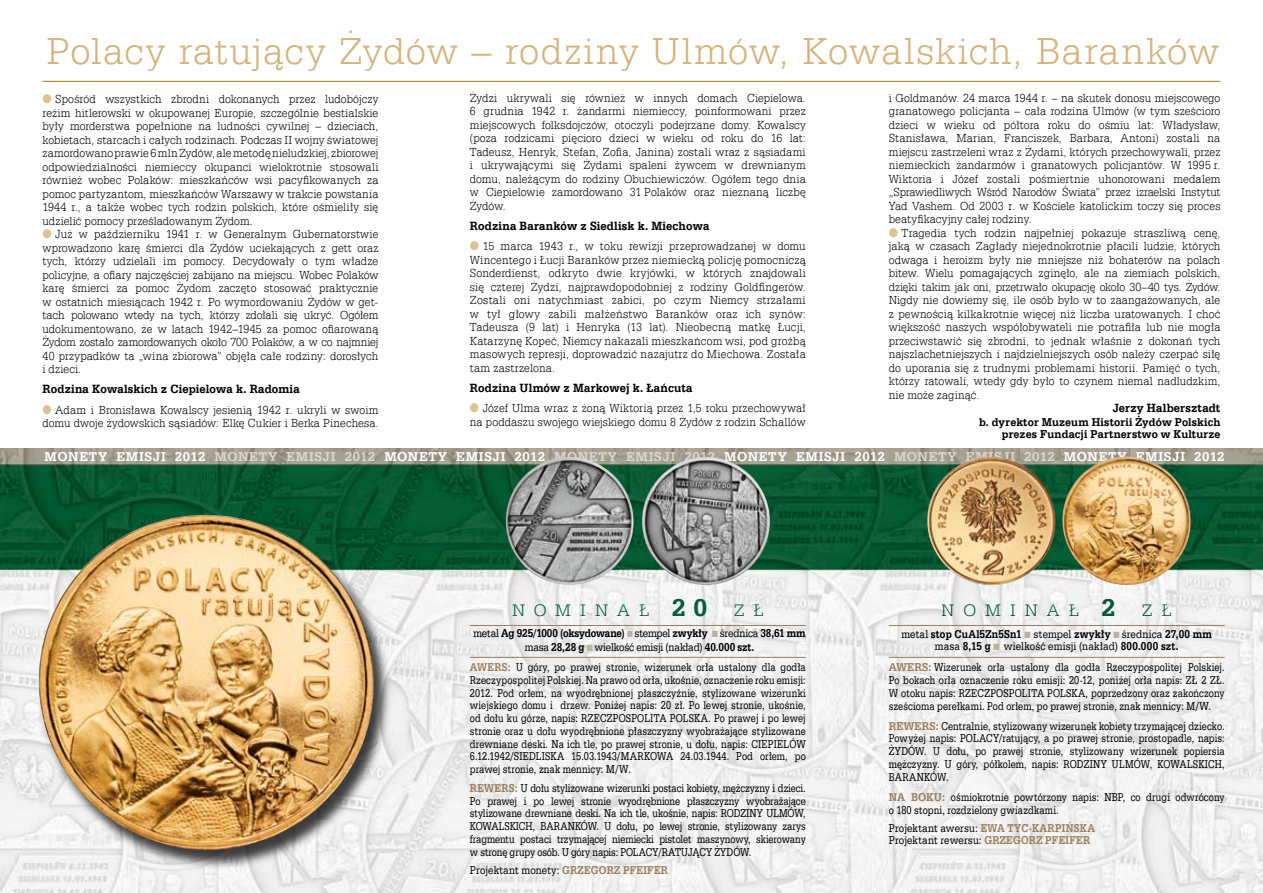
<style>
.page{position:relative;width:1263px;height:893px;background:#fff}
.page>*{position:absolute;margin:0;border:0;box-sizing:border-box;transform-origin:0 0}
.t1{font:40.5px "Serifa Lt EU";letter-spacing:.025em;color:#d5b47b}
.t2{font:700 25.5px "Serifa EU";color:#005e3c}
.t3{font:18px "Serifa Lt EU";letter-spacing:.495em;color:#005e3c}
.t4{font:700 13.5px "Serifa EU";letter-spacing:.055em;color:#fff}
.t5{font:12.6px/13.5px "Serifa Lt EU";letter-spacing:.005em;color:#000;text-align:justify;scale:.93 1}
.t6{font:700 12.6px "Serifa EU";letter-spacing:.015em;color:#000;scale:.93 1}
.t7{font:12px/12.8px "Serifa EU";letter-spacing:.01em;color:#000;text-align:justify;scale:.8 1}
.t8{font:12px/12px "Serifa EU";letter-spacing:.01em;color:#000;text-align:center;scale:.85 1}
.t9{font:700 12px/13.5px "Serifa EU";letter-spacing:-.01em;color:#000;text-align:center;scale:.85 1}
.t10{font:700 12px/12.8px "Serifa EU";letter-spacing:.01em;color:#000;text-align:right;scale:.93 1}
.t11{font:700 12px/12px "Serifa EU";color:#997f60;scale:.85 1}
.t12{font:700 12px "Serifa EU";color:#997f60;scale:.9 1}
.s1{color:#dec291}
.s2{color:#dcd7ce}
.s3{font-family:"Serifa Lt EU";font-weight:400;font-size:18px}
.s4{font-weight:400}
.s5{color:#bab1a1}
.s6{font-weight:700;color:#997f60}
.s7{font-family:"Serifa EU";font-weight:700;font-size:25.5px}
.s8{font-weight:700}
.s9{font-weight:400;color:#000}
</style>
<div class="page">
<img style="left:0;top:449px;width:1263px;height:444px">
<img style="left:925px;top:455px;width:132px;height:132px">
<img style="left:1060px;top:455px;width:132px;height:132px">
<hr style="left:43px;top:81px;width:1177px;height:1px;background:#b98528">
<img style="left:504px;top:455px;width:132px;height:132px">
<img style="left:640px;top:455px;width:132px;height:132px">
<div style="left:36px;top:514px;width:358px;height:358px;background:#000;opacity:.75"></div>
<img style="left:34px;top:510px;width:344px;height:345px">
<hr style="left:470px;top:625px;width:336px;height:1px;background:#997f60">
<hr style="left:470px;top:657px;width:336px;height:1px;background:#997f60">
<hr style="left:889px;top:625px;width:336px;height:1px;background:#997f60">
<hr style="left:889px;top:657px;width:336px;height:1px;background:#997f60">
<h1 class="t1" style="left:46px;top:28px;width:1174px">Polacy ratujący Żydów – rodziny Ulmów, Kowalskich, Baranków</h1>
<p class="t5" style="left:43px;top:92px;width:363px"><span class="s1">●</span> Spośród wszystkich zbrodni dokonanych przez ludobójczy reżim hitlerowski w okupowanej Europie, szczególnie bestialskie były morderstwa popełnione na ludności cywilnej – dzieciach, kobietach, starcach i całych rodzinach. Podczas II wojny światowej zamordowano prawie 6 mln Żydów, ale metodę nieludzkiej, zbiorowej odpowiedzialności niemieccy okupanci wielokrotnie stosowali również wobec Polaków: mieszkańców wsi pacyfikowanych za pomoc partyzantom, mieszkańców Warszawy w trakcie powstania 1944 r., a także wobec tych rodzin polskich, które ośmieliły się udzielić pomocy prześladowanym Żydom.</p>
<p class="t5" style="left:43px;top:227px;width:363px"><span class="s1">●</span> Już w październiku 1941 r. w Generalnym Gubernatorstwie wprowadzono karę śmierci dla Żydów uciekających z gett oraz tych, którzy udzielali im pomocy. Decydowały o tym władze policyjne, a ofiary najczęściej zabijano na miejscu. Wobec Polaków karę śmierci za pomoc Żydom zaczęto stosować praktycznie w ostatnich miesiącach 1942 r. Po wymordowaniu Żydów w get&shy;tach polowano wtedy na tych, którzy zdołali się ukryć. Ogółem udokumentowano, że w latach 1942–1945 za pomoc ofiarowaną Żydom zostało zamordowanych około 700 Polaków, a w co najmniej 40 przypadków ta „wina zbiorowa” objęła całe rodziny: dorosłych i dzieci.</p>
<p class="t6" style="left:43px;top:381px;width:278px">Rodzina Kowalskich z Ciepielowa k. Radomia</p>
<p class="t5" style="left:43px;top:403px;width:363px"><span class="s1">●</span> Adam i Bronisława Kowalscy jesienią 1942 r. ukryli w swoim domu dwoje żydowskich sąsiadów: Elkę Cukier i Berka Pinechesa.</p>
<p class="t5" style="left:470px;top:91px;width:363px">Żydzi ukrywali się również w innych domach Ciepielowa.<br>6 grudnia 1942 r. żandarmi niemieccy, poinformowani przez miejscowych folksdojczów, otoczyli podejrzane domy. Kowalscy (poza rodzicami pięcioro dzieci w wieku od roku do 16 lat:<br>Tadeusz, Henryk, Stefan, Zofia, Janina) zostali wraz z sąsiadami i ukrywającymi się Żydami spaleni żywcem w drewnianym domu, należącym do rodziny Obuchiewiczów. Ogółem tego dnia w Ciepielowie zamordowano 31 Polaków oraz nieznaną liczbę Żydów.</p>
<p class="t6" style="left:470px;top:218px;width:259px">Rodzina Baranków z Siedlisk k. Miechowa</p>
<p class="t5" style="left:470px;top:239px;width:363px"><span class="s1">●</span> 15 marca 1943 r., w toku rewizji przeprowadzanej w domu Wincentego i Łucji Baranków przez niemiecką policję pomocniczą Sonderdienst, odkryto dwie kryjówki, w których znajdowali się czterej Żydzi, najprawdopodobniej z rodziny Goldfingerów.<br>Zostali oni natychmiast zabici, po czym Niemcy strzałami w tył głowy zabili małżeństwo Baranków oraz ich synów:<br>Tadeusza (9 lat) i Henryka (13 lat). Nieobecną matkę Łucji, Katarzynę Kopeć, Niemcy nakazali mieszkańcom wsi, pod groźbą masowych represji, doprowadzić nazajutrz do Miechowa. Została tam zastrzelona.</p>
<p class="t6" style="left:470px;top:380px;width:241px">Rodzina Ulmów z Markowej k. Łańcuta</p>
<p class="t5" style="left:470px;top:401px;width:363px"><span class="s1">●</span> Józef Ulma wraz z żoną Wiktorią przez 1,5 roku przechowywał na poddaszu swojego wiejskiego domu 8 Żydów z rodzin Schallów</p>
<p class="t5" style="left:889px;top:91px;width:358px">i Goldmanów. 24 marca 1944 r. – na skutek donosu miejscowego granatowego policjanta – cała rodzina Ulmów (w tym sześcioro dzieci w wieku od półtora roku do ośmiu lat: Władysław, Stanisława, Marian, Franciszek, Barbara, Antoni) zostali na miejscu zastrzeleni wraz z Żydami, których przechowywali, przez niemieckich żandarmów i granatowych policjantów. W 1995 r.<br>Wiktoria i Józef zostali pośmiertnie uhonorowani medalem „Sprawiedliwych Wśród Narodów Świata” przez izraelski Instytut Yad Vashem. Od 2003 r. w Kościele katolickim toczy się proces beatyfikacyjny całej rodziny.</p>
<p class="t5" style="left:889px;top:226px;width:358px"><span class="s1">●</span> Tragedia tych rodzin najpełniej pokazuje straszliwą cenę, jaką w czasach Zagłady niejednokrotnie płacili ludzie, których odwaga i heroizm były nie mniejsze niż bohaterów na polach bitew. Wielu pomagających zginęło, ale na ziemiach polskich, dzięki takim jak oni, przetrwało okupację około 30–40 tys. Żydów.<br>Nigdy nie dowiemy się, ile osób było w to zaangażowanych, ale z pewnością kilkakrotnie więcej niż liczba uratowanych. I choć większość naszych współobywateli nie potrafiła lub nie mogła przeciwstawić się zbrodni, to jednak właśnie z dokonań tych najszlachetniejszych i najdzielniejszych osób należy czerpać siłę do uporania się z trudnymi problemami historii. Pamięć o tych, którzy ratowali, wtedy gdy było to czynem niemal nadludzkim, nie może zaginąć.</p>
<p class="t6" style="left:1113px;top:400px;width:117px">Jerzy Halbersztadt</p>
<p class="t10" style="left:979px;top:415px;width:261px">b. dyrektor Muzeum Historii Żydów Polskich prezes Fundacji Partnerstwo w Kulturze</p>
<p class="t4" style="left:45px;top:448px;width:1181px">MONETY EMISJI 2012 <span class="s2">MONETY EMISJI 2012</span> MONETY EMISJI 2012 <span class="s2">MONETY EMISJI 2012</span> MONETY EMISJI 2012 <span class="s2">MONETY EMISJI 2012</span> MONETY EMISJI 2012</p>
<h3 class="t3" style="left:512px;top:600px;width:21px">nominał</h3>
<h2 class="t2" style="left:672px;top:592px;width:78px">20 <span class="s3">zł</span></h2>
<p class="t9" style="left:473px;top:627px;width:392px"><span class="s4">metal</span> Ag 925/1000 (oksydowane) <span class="s5">■</span> <span class="s4">stempel</span> zwykły <span class="s5">■</span> <span class="s4">średnica</span> 38,61 mm <span class="s4">masa</span> 28,28 g <span class="s5">■</span> <span class="s4">wielkość emisji (nakład)</span> 40.000 szt.</p>
<p class="t7" style="left:470px;top:661px;width:421px"><span class="s6">Awers :</span> U góry, po prawej stronie, wizerunek orła ustalony dla godła Rzeczypospolitej Polskiej. Na prawo od orła, ukośnie, oznaczenie roku emisji:<br>2012. Pod orłem, na wyodrębnionej płaszczyźnie, stylizowane wizerunki wiejskiego domu i drzew. Poniżej napis: 20 zł. Po lewej stronie, ukośnie, od dołu ku górze, napis: RZECZPOSPOLITA POLSKA. Po prawej i po lewej stronie oraz u dołu wyodrębnione płaszczyzny wyobrażające stylizowane drewniane deski. Na ich tle, po prawej stronie, u dołu, napis: CIEPIELÓW 6.12.1942/SIEDLISKA 15.03.1943/MARKOWA 24.03.1944. Pod orłem, po prawej stronie, znak mennicy: M/W.</p>
<p class="t7" style="left:470px;top:782px;width:421px"><span class="s6">Rewers :</span> U dołu stylizowane wizerunki postaci kobiety, mężczyzny i dzieci.<br>Po prawej i po lewej stronie wyodrębnione płaszczyzny wyobrażające stylizowane drewniane deski. Na ich tle, ukośnie, napis: RODZINY ULMÓW, KOWALSKICH, BARANKÓW. U dołu, po lewej stronie, stylizowany zarys fragmentu postaci trzymającej niemiecki pistolet maszynowy, skierowany w stronę grupy osób. U góry napis: POLACY/RATUJĄCY ŻYDÓW.</p>
<p class="t8" style="left:470px;top:864px;width:231px">Projektant monety: <span class="s6">Grzegorz Pfeifer</span></p>
<h3 class="t3" style="left:942px;top:600px;width:175px">nominał <span class="s7">2</span></h3>
<h3 class="t3" style="left:1142px;top:600px;width:31px">z ł</h3>
<p class="t8" style="left:901px;top:628px;width:367px">metal <span class="s8">stop CuAl5Zn5Sn1</span> <span class="s5">■</span> stempel <span class="s8">zwykły</span> <span class="s5">■</span> średnica <span class="s8">27,00 mm </span>masa <span class="s8">8,15 g</span> <span class="s5">■</span> wielkość emisji (nakład) <span class="s8">800.000 szt.</span></p>
<p class="t7" style="left:889px;top:661px;width:421px"><span class="s6">Awers :</span> Wizerunek orła ustalony dla godła Rzeczypospolitej Polskiej.<br>Po bokach orła oznaczenie roku emisji: 20-12, poniżej orła napis: ZŁ 2 ZŁ.<br>W otoku napis: RZECZPOSPOLITA POLSKA, poprzedzony oraz zakończony sześcioma perełkami. Pod orłem, po prawej stronie, znak mennicy: M/W.</p>
<p class="t7" style="left:889px;top:719px;width:421px"><span class="s6">Rewers :</span> Centralnie, stylizowany wizerunek kobiety trzymającej dziecko.<br>Powyżej napis: POLACY/ratujący, a po prawej stronie, prostopadle, napis:<br>ŻYDÓW. U dołu, po prawej stronie, stylizowany wizerunek popiersia mężczyzny. U góry, półkolem, napis: RODZINY ULMÓW, KOWALSKICH, BARANKÓW.</p>
<p class="t12" style="left:889px;top:790px;width:35px">Na bok</p>
<p class="t7" style="left:889px;top:790px;width:421px;line-height:13.5px;text-indent:45px"><span class="s6">u:</span> ośmiokrotnie powtórzony napis: NBP, co drugi odwrócony o 180 stopni, rozdzielony gwiazdkami.</p>
<p class="t8" style="left:889px;top:822px;width:187px">Projektant awersu: <span class="s6">Ewa Tyc -Karp</span></p>
<p class="t11" style="left:889px;top:823px;width:235px;text-indent:173px">ińska<br><span class="s9">Projektant rewersu:</span> Grzegorz Pfeifer</p>
</div>
